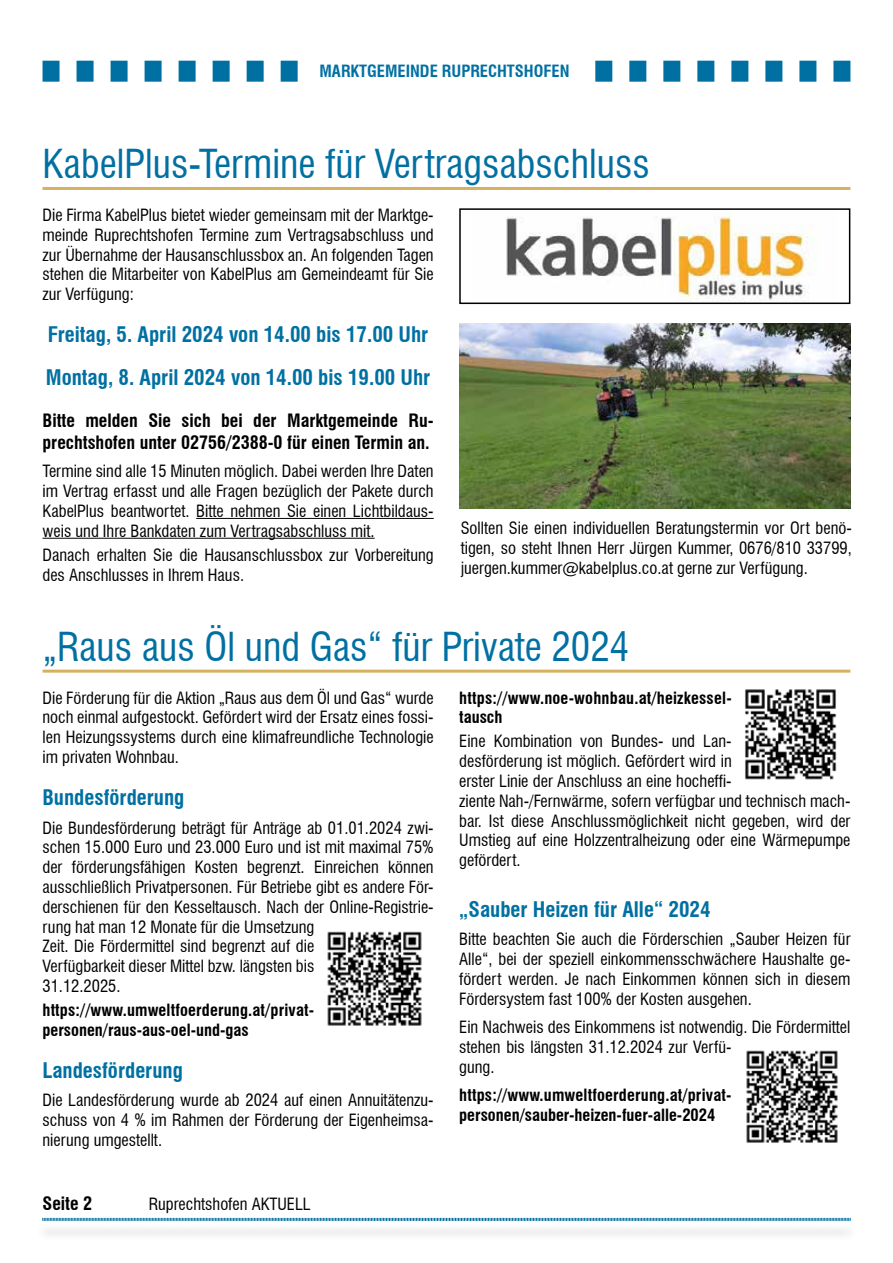
<style>
.page{position:relative;width:893px;height:1263px;background:#fff}
.page>*{position:absolute;margin:0;border:0;box-sizing:border-box;transform-origin:0 0}
.t1{font:condensed 39px "Swiss 721 BT";color:#0070a3}
.t2{font:700 condensed 21px/42.2px "Swiss 721 BT";color:#0070a3}
.t3{font:700 condensed 18px/21.6px "Swiss 721 BT";color:#000}
.t4{font:condensed 16.5px/19.8px "Swiss 721 BT";color:#000;text-align:justify}
.t5{font:700 condensed 16.5px/19.8px "Swiss 721 BT";letter-spacing:.01em;color:#000}
.t6{font:700 condensed 16.5px "Swiss 721 BT";color:#0070a3}
</style>
<div class="page">
<div style="left:35px;top:1222px;width:823px;height:19px;background:#f8f8f8"></div>
<svg style="left:42px;top:1217px;width:809px;height:4px"></svg>
<hr style="left:196px;top:518px;width:238px;height:1px;background:#000">
<hr style="left:43px;top:538px;width:332px;height:1px;background:#000">
<hr style="left:43px;top:187px;width:807px;height:3px;background:#d6b160">
<svg style="left:43px;top:61px;width:255px;height:21px"></svg>
<svg style="left:595px;top:61px;width:255px;height:21px"></svg>
<img style="left:506px;top:212px;width:306px;height:89px">
<div style="left:459px;top:208px;width:391px;height:96px;border:2px solid #000"></div>
<img style="left:459px;top:323px;width:391px;height:185px">
<hr style="left:43px;top:670px;width:807px;height:3px;background:#d6b160">
<img style="left:327px;top:931px;width:95px;height:95px">
<img style="left:746px;top:1050px;width:92px;height:93px">
<img style="left:745px;top:689px;width:92px;height:91px">
<p class="t6" style="left:319px;top:62px;width:252px">MARKTGEMEINDE RUPRECHTSHOFEN</p>
<h1 class="t1" style="left:43px;top:141px;width:609px">KabelPlus-Termine für Vertragsabschluss</h1>
<p class="t4" style="left:43px;top:205px;width:393px">Die Firma KabelPlus bietet wieder gemeinsam mit der Marktge&shy;meinde Ruprechtshofen Termine zum Vertragsabschluss und zur Übernahme der Hausanschlussbox an. An folgenden Tagen stehen die Mitarbeiter von KabelPlus am Gemeindeamt für Sie zur Verfügung:</p>
<p class="t2" style="left:46px;top:314px;width:386px">Freitag, 5. April 2024 von 14.00 bis 17.00 Uhr<br>Montag, 8. April 2024 von 14.00 bis 19.00 Uhr</p>
<p class="t3" style="left:43px;top:410px;width:393px">Bitte melden Sie sich bei der Marktgemeinde Ru&shy;prechtshofen unter 02756/2388-0 für einen Termin an.</p>
<p class="t4" style="left:43px;top:461px;width:393px">Termine sind alle 15 Minuten möglich. Dabei werden Ihre Daten im Vertrag erfasst und alle Fragen bezüglich der Pakete durch KabelPlus beantwortet. Bitte nehmen Sie einen Lichtbildaus&shy;weis und Ihre Bankdaten zum Vertragsabschluss mit.</p>
<p class="t4" style="left:43px;top:545px;width:393px">Danach erhalten Sie die Hausanschlussbox zur Vorbereitung des Anschlusses in Ihrem Haus.</p>
<p class="t4" style="left:461px;top:518px;width:393px">Sollten Sie einen individuellen Beratungstermin vor Ort benö&shy;tigen, so steht Ihnen Herr Jürgen Kummer, 0676/810 33799, juergen.kummer@kabelplus.co.at gerne zur Verfügung.</p>
<h1 class="t1" style="left:43px;top:623px;width:588px">„Raus aus Öl und Gas“ für Private 2024</h1>
<p class="t4" style="left:43px;top:688px;width:393px">Die Förderung für die Aktion „Raus aus dem Öl und Gas“ wurde noch einmal aufgestockt. Gefördert wird der Ersatz eines fossi&shy;len Heizungssystems durch eine klimafreundliche Technologie im privaten Wohnbau.</p>
<p class="t2" style="left:43px;top:776px;width:144px">Bundesförderung</p>
<p class="t4" style="left:43px;top:817px;width:393px;text-align:left">Die Bundesförderung beträgt für Anträge ab 01.01.2024 zwi&shy;schen 15.000 Euro und 23.000 Euro und ist mit maximal 75% der förderungsfähigen Kosten begrenzt. Einreichen können ausschließlich Privatpersonen. Für Betriebe gibt es andere För&shy;derschienen für den Kesseltausch. Nach der Online-Registrie&shy;rung hat man 12 Monate für die Umsetzung<br>Zeit. Die Fördermittel sind begrenzt auf die<br>Verfügbarkeit dieser Mittel bzw. längsten bis<br>31.12.2025.</p>
<p class="t5" style="left:43px;top:1000px;width:273px">https://www.umweltfoerderung.at/privat&shy;personen/raus-aus-oel-und-gas</p>
<p class="t2" style="left:43px;top:1049px;width:142px">Landesförderung</p>
<p class="t4" style="left:43px;top:1090px;width:393px">Die Landesförderung wurde ab 2024 auf einen Annuitätenzu&shy;schuss von 4 % im Rahmen der Förderung der Eigenheimsa&shy;nierung umgestellt.</p>
<p class="t5" style="left:459px;top:688px;width:274px">https://www.noe-wohnbau.at/heizkessel&shy;tausch</p>
<p class="t4" style="left:459px;top:731px;width:393px;text-align:left">Eine Kombination von Bundes- und Lan-<br>desförderung ist möglich. Gefördert wird in<br>erster Linie der Anschluss an eine hocheffi-<br>ziente Nah-/Fernwärme, sofern verfügbar und technisch mach&shy;bar. Ist diese Anschlussmöglichkeit nicht gegeben, wird der Umstieg auf eine Holzzentralheizung oder eine Wärmepumpe gefördert.</p>
<p class="t2" style="left:459px;top:888px;width:253px">„Sauber Heizen für Alle“ 2024</p>
<p class="t4" style="left:459px;top:929px;width:393px">Bitte beachten Sie auch die Förderschien „Sauber Heizen für Alle“, bei der speziell einkommensschwächere Haushalte ge&shy;fördert werden. Je nach Einkommen können sich in diesem Fördersystem fast 100% der Kosten ausgehen.</p>
<p class="t4" style="left:459px;top:1017px;width:393px;text-align:left">Ein Nachweis des Einkommens ist notwendig. Die Fördermittel stehen bis längsten 31.12.2024 zur Verfü-<br>gung.</p>
<p class="t5" style="left:459px;top:1085px;width:274px">https://www.umweltfoerderung.at/privat&shy;personen/sauber-heizen-fuer-alle-2024</p>
<p class="t3" style="left:43px;top:1193px;width:51px">Seite 2</p>
<p class="t4" style="left:149px;top:1194px;width:163px">Ruprechtshofen AKTUELL</p>
</div>
